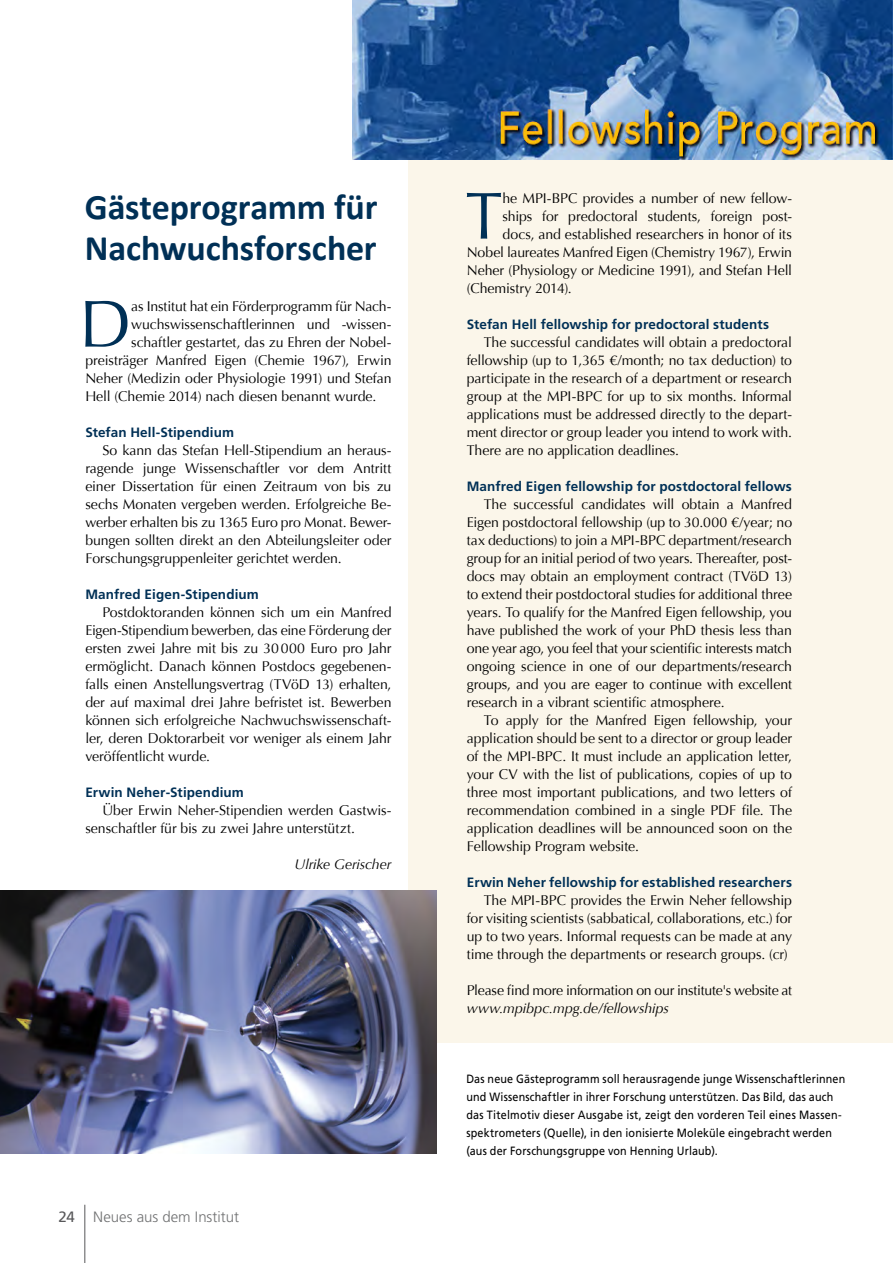
<style>
.page{position:relative;width:893px;height:1263px;background:#fff}
.page>*{position:absolute;margin:0;border:0;box-sizing:border-box;transform-origin:0 0}
.t1{font:66.6px "Optima";color:#003056}
.t2{font:700 36px/40.5px "Calibri";letter-spacing:-.005em;color:#003056}
.t3{font:300 15px "Frutiger";color:#707172}
.t4{font:14.1px/18px "Optima";letter-spacing:-.005em;color:#000;text-align:justify}
.t5{font:italic 14.1px "Optima";letter-spacing:-.005em;color:#000}
.t6{font:700 13.5px "Frutiger";letter-spacing:.01em;color:#003056}
.t7{font:12px/18px "Frutiger";letter-spacing:.015em;color:#000;scale:.9 1}
.s1{font-weight:400;color:#58585a}
</style>
<div class="page">
<hr style="left:84px;top:1205px;width:1px;height:58px;background:#58585a">
<div style="left:409px;top:124px;width:484px;height:918px;background:#fbf6ea"></div>
<img style="left:353px;top:0;width:540px;height:159px">
<img style="left:0;top:891px;width:437px;height:263px">
<h2 class="t2" style="left:85px;top:187px;width:294px">Gästeprogramm für<br>Nachwuchsforscher</h2>
<h1 class="t1" style="left:79px;top:285px;width:53px">D</h1>
<p class="t4" style="left:131px;top:297px;width:262px">as Institut hat ein Förderprogramm für Nach-</p>
<p class="t4" style="left:131px;top:315px;width:262px">wuchswissenschaftlerinnen und -wissen-</p>
<p class="t4" style="left:131px;top:333px;width:262px">schaftler gestartet, das zu Ehren der Nobel-</p>
<p class="t4" style="left:85px;top:351px;width:308px">preisträger Manfred Eigen (Chemie 1967), Erwin</p>
<p class="t4" style="left:85px;top:369px;width:308px">Neher (Medizin oder Physiologie 1991) und Stefan</p>
<p class="t4" style="left:85px;top:387px;width:292px">Hell (Chemie 2014) nach diesen benannt wurde.</p>
<p class="t6" style="left:85px;top:424px;width:150px">Stefan Hell-Stipendium</p>
<p class="t4" style="left:85px;top:441px;width:308px;text-indent:17px">So kann das Stefan Hell-Stipendium an heraus&shy;ragende junge Wissenschaftler vor dem Antritt einer Dissertation für einen Zeitraum von bis zu sechs Monaten vergeben werden. Erfolgreiche Be&shy;werber erhalten bis zu 1365 Euro pro Monat. Bewer&shy;bungen sollten direkt an den Abteilungsleiter oder Forschungsgruppenleiter gerichtet werden.</p>
<p class="t6" style="left:85px;top:586px;width:175px">Manfred Eigen-Stipendium</p>
<p class="t4" style="left:85px;top:603px;width:308px;text-indent:17px">Postdoktoranden können sich um ein Manfred Eigen-Stipendium bewerben, das eine Förderung der ersten zwei Jahre mit bis zu 30000 Euro pro Jahr ermöglicht. Danach können Postdocs gegebenen&shy;falls einen Anstellungsvertrag (TVöD 13) erhalten, der auf maximal drei Jahre befristet ist. Bewerben können sich erfolgreiche Nachwuchswissenschaft&shy;ler, deren Doktorarbeit vor weniger als einem Jahr veröffentlicht wurde.</p>
<p class="t6" style="left:85px;top:784px;width:160px">Erwin Neher-Stipendium</p>
<p class="t4" style="left:85px;top:801px;width:308px;text-indent:17px">Über Erwin Neher-Stipendien werden Gastwis&shy;senschaftler für bis zu zwei Jahre unterstützt.</p>
<p class="t5" style="left:295px;top:856px;width:98px">Ulrike Gerischer</p>
<p class="t3" style="left:58px;top:1208px;width:182px"><span class="s1">24</span> Neues aus dem Institut</p>
<h1 class="t1" style="left:465px;top:177px;width:39px">T</h1>
<p class="t4" style="left:502px;top:189px;width:291px">he MPI-BPC provides a number of new fellow-</p>
<p class="t4" style="left:502px;top:207px;width:291px">ships for predoctoral students, foreign post-</p>
<p class="t4" style="left:502px;top:225px;width:291px">docs, and established researchers in honor of its</p>
<p class="t4" style="left:467px;top:243px;width:327px">Nobel laureates Manfred Eigen (Chemistry 1967), Erwin</p>
<p class="t4" style="left:467px;top:261px;width:327px">Neher (Physiology or Medicine 1991), and Stefan Hell</p>
<p class="t4" style="left:467px;top:279px;width:107px">(Chemistry 2014).</p>
<p class="t6" style="left:467px;top:316px;width:304px">Stefan Hell fellowship for predoctoral students</p>
<p class="t4" style="left:467px;top:333px;width:327px;text-indent:17px">The successful candidates will obtain a predoctoral fellowship (up to 1,365 €/month; no tax deduction) to participate in the research of a department or research group at the MPI-BPC for up to six months. Informal applications must be addressed directly to the depart&shy;ment director or group leader you intend to work with.<br>There are no application deadlines.</p>
<p class="t6" style="left:467px;top:478px;width:327px">Manfred Eigen fellowship for postdoctoral fellows</p>
<p class="t4" style="left:467px;top:495px;width:327px;text-indent:17px">The successful candidates will obtain a Manfred Eigen postdoctoral fellowship (up to 30.000 €/year; no tax deductions) to join a MPI-BPC department/research group for an initial period of two years. Thereafter, post&shy;docs may obtain an employment contract (TVöD 13) to extend their postdoctoral studies for additional three years. To qualify for the Manfred Eigen fellowship, you have published the work of your PhD thesis less than one year ago, you feel that your scientific interests match ongoing science in one of our departments/research groups, and you are eager to continue with excellent research in a vibrant scientific atmosphere.</p>
<p class="t4" style="left:467px;top:711px;width:327px;text-indent:17px">To apply for the Manfred Eigen fellowship, your application should be sent to a director or group leader of the MPI-BPC. It must include an application letter, your CV with the list of publications, copies of up to three most important publications, and two letters of recommendation combined in a single PDF file. The application deadlines will be announced soon on the Fellowship Program website.</p>
<p class="t6" style="left:467px;top:874px;width:327px">Erwin Neher fellowship for established researchers</p>
<p class="t4" style="left:467px;top:891px;width:327px;text-indent:17px">The MPI-BPC provides the Erwin Neher fellowship for visiting scientists (sabbatical, collaborations, etc.) for up to two years. Informal requests can be made at any time through the departments or research groups. (cr)</p>
<p class="t4" style="left:467px;top:981px;width:327px">Please find more information on our institute's website at</p>
<p class="t5" style="left:467px;top:1000px;width:204px">www.mpibpc.mpg.de/fellowships</p>
<p class="t7" style="left:466px;top:1069px;width:423px">Das neue Gästeprogramm soll herausragende junge Wissenschaftlerinnen und Wissenschaftler in ihrer Forschung unterstützen. Das Bild, das auch das Titelmotiv dieser Ausgabe ist, zeigt den vorderen Teil eines Massen&shy;spektrometers (Quelle), in den ionisierte Moleküle eingebracht werden (aus der Forschungsgruppe von Henning Urlaub).</p>
</div>
